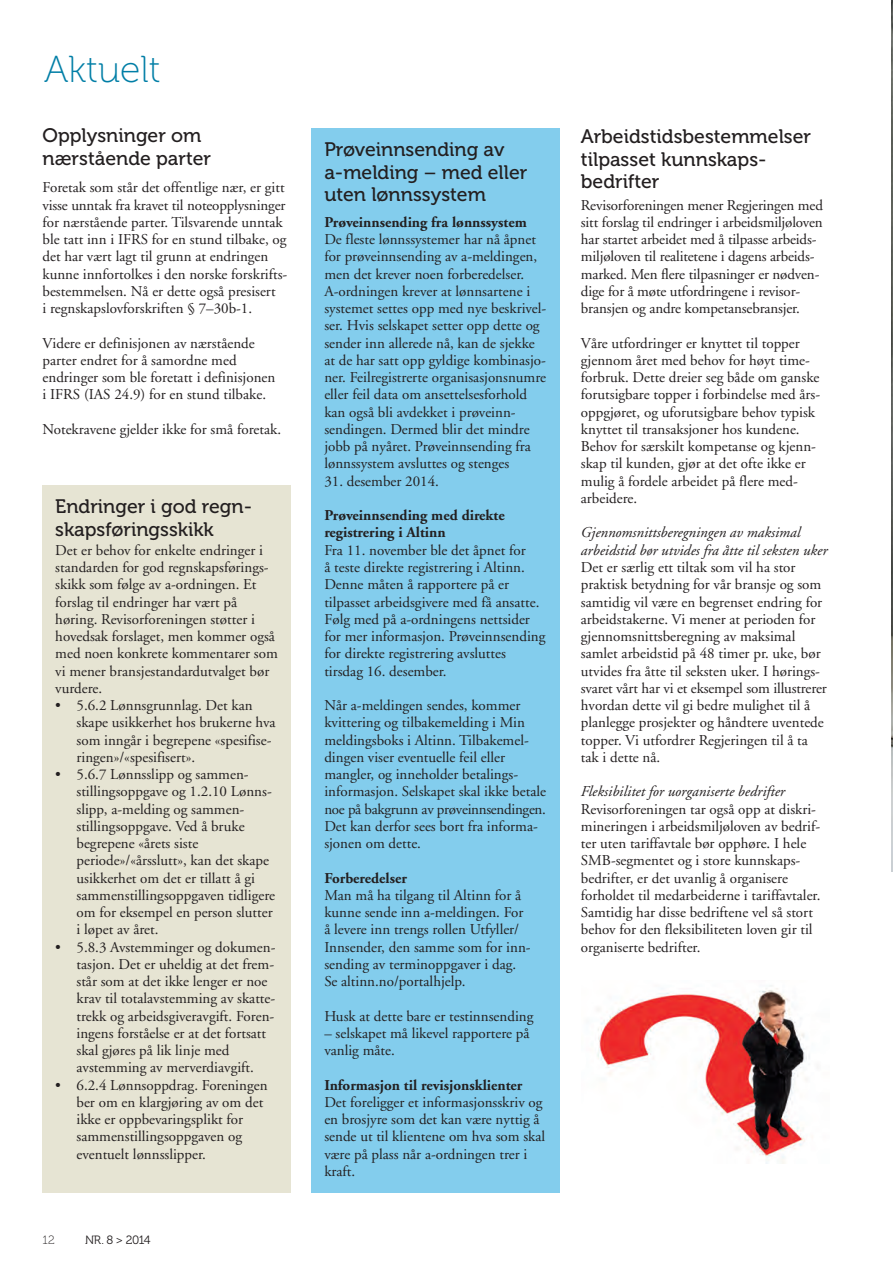
<style>
.page{position:relative;width:893px;height:1263px;background:#fff}
.page>*{position:absolute;margin:0;border:0;box-sizing:border-box;transform-origin:0 0}
.t1{font:37.5px "Museo 100";color:#007ea6}
.t2{font:19.5px/22.5px "Museo 500";color:#231f20}
.t3{font:15px/17.2px "Adobe Garamond";color:#231f20}
.t4{font:700 15px/17.2px "Adobe Garamond";color:#231f20}
.t5{font:italic 15px/17.2px "Adobe Garamond";color:#231f20}
.t6{font:12px "Museo 300";letter-spacing:-.035em;color:#231f20}
.t7{font:12px "Museo 100";color:#231f20}
</style>
<div class="page">
<img style="left:597px;top:985px;width:213px;height:178px">
<div style="left:43px;top:486px;width:248px;height:707px;background:#e6e4d3"></div>
<div style="left:312px;top:129px;width:248px;height:1064px;background:#83cded"></div>
<img style="left:892px;top:1px;width:1px;height:871px">
<h1 class="t1" style="left:44px;top:49px;width:118px">Aktuelt</h1>
<h2 class="t2" style="left:43px;top:125px;width:170px">Opplysninger om nærstående parter</h2>
<p class="t3" style="left:43px;top:179px;width:246px">Foretak som står det offentlige nær, er gitt visse unntak fra kravet til noteopplysninger for nærstående parter. Tilsvarende unntak ble tatt inn i IFRS for en stund tilbake, og det har vært lagt til grunn at endringen kunne innfortolkes i den norske forskrifts&shy;bestemmelsen. Nå er dette også presisert<br>i regnskapslovforskriften § 7–30b-1.</p>
<p class="t3" style="left:43px;top:335px;width:234px">Videre er definisjonen av nærstående parter endret for å samordne med endringer som ble foretatt i definisjonen i IFRS (IAS 24.9) for en stund tilbake.</p>
<p class="t3" style="left:43px;top:421px;width:240px">Notekravene gjelder ikke for små foretak.</p>
<h2 class="t2" style="left:55px;top:495px;width:198px">Endringer i god regn&shy;skapsføringsskikk</h2>
<p class="t3" style="left:55px;top:542px;width:224px">Det er behov for enkelte endringer i standarden for god regnskapsførings&shy;skikk som følge av a-ordningen. Et forslag til endringer har vært på høring. Revisorforeningen støtter i hovedsak forslaget, men kommer også med noen konkrete kommentarer som vi mener bransjestandardutvalget bør vurdere.</p>
<p class="t3" style="left:77px;top:697px;width:200px;text-indent:-21px">• 5.6.2 Lønnsgrunnlag. Det kan skape usikkerhet hos brukerne hva som inngår i begrepene «spesifise&shy;ringen»/«spesifisert».</p>
<p class="t3" style="left:77px;top:766px;width:200px;text-indent:-21px">• 5.6.7 Lønnsslipp og sammen&shy;stillingsoppgave og 1.2.10 Lønns&shy;slipp, a-melding og sammen&shy;stillingsoppgave. Ved å bruke begrepene «årets siste periode»/«årsslutt», kan det skape usikkerhet om det er tillatt å gi sammenstillingsoppgaven tidligere om for eksempel en person slutter i løpet av året.</p>
<p class="t3" style="left:77px;top:938px;width:201px;text-indent:-21px">• 5.8.3 Avstemminger og dokumen&shy;tasjon. Det er uheldig at det frem&shy;står som at det ikke lenger er noe krav til totalavstemming av skatte&shy;trekk og arbeidsgiveravgift. Foren&shy;ingens forståelse er at det fortsatt skal gjøres på lik linje med avstemming av merverdiavgift.</p>
<p class="t3" style="left:77px;top:1076px;width:192px;text-indent:-21px">• 6.2.4 Lønnsoppdrag. Foreningen ber om en klargjøring av om det ikke er oppbevaringsplikt for sammenstillingsoppgaven og eventuelt lønnsslipper.</p>
<p class="t7" style="left:43px;top:1233px;width:14px">12</p>
<p class="t6" style="left:85px;top:1233px;width:67px">NR. 8 &gt; 2014</p>
<h2 class="t2" style="left:324px;top:139px;width:205px">Prøveinnsending av a-melding – med eller uten lønnssystem</h2>
<p class="t4" style="left:324px;top:214px;width:204px">Prøveinnsending fra lønnssystem</p>
<p class="t3" style="left:324px;top:231px;width:224px">De fleste lønnssystemer har nå åpnet for prøveinnsending av a-meldingen, men det krever noen forberedelser.<br>A-ordningen krever at lønnsartene i systemet settes opp med nye beskrivel&shy;ser. Hvis selskapet setter opp dette og sender inn allerede nå, kan de sjekke at de har satt opp gyldige kombinasjo&shy;ner. Feilregistrerte organisasjonsnumre eller feil data om ansettelsesforhold kan også bli avdekket i prøveinn&shy;sendingen. Dermed blir det mindre jobb på nyåret. Prøveinnsending fra lønnssystem avsluttes og stenges</p>
<p class="t3" style="left:324px;top:473px;width:116px">31. desember 2014.</p>
<p class="t4" style="left:324px;top:507px;width:182px">Prøveinnsending med direkte registrering i Altinn</p>
<p class="t3" style="left:324px;top:542px;width:223px">Fra 11. november ble det åpnet for<br>å teste direkte registrering i Altinn.<br>Denne måten å rapportere på er tilpasset arbeidsgivere med få ansatte.<br>Følg med på a-ordningens nettsider for mer informasjon. Prøveinnsending for direkte registrering avsluttes tirsdag 16. desember.</p>
<p class="t3" style="left:324px;top:697px;width:223px">Når a-meldingen sendes, kommer kvittering og tilbakemelding i Min meldingsboks i Altinn. Tilbakemel&shy;dingen viser eventuelle feil eller mangler, og inneholder betalings&shy;informasjon. Selskapet skal ikke betale noe på bakgrunn av prøveinnsendingen.<br>Det kan derfor sees bort fra informa&shy;sjonen om dette.</p>
<p class="t4" style="left:324px;top:869px;width:84px">Forberedelser</p>
<p class="t3" style="left:324px;top:887px;width:208px">Man må ha tilgang til Altinn for å kunne sende inn a-meldingen. For å levere inn trengs rollen Utfyller/<br>Innsender, den samme som for inn&shy;sending av terminoppgaver i dag.<br>Se altinn.no/portalhjelp.</p>
<p class="t3" style="left:324px;top:1007px;width:211px">Husk at dette bare er testinnsending</p>
<p class="t3" style="left:324px;top:1025px;width:207px">– selskapet må likevel rapportere på vanlig måte.</p>
<p class="t4" style="left:324px;top:1076px;width:200px">Informasjon til revisjonsklienter</p>
<p class="t3" style="left:324px;top:1094px;width:222px">Det foreligger et informasjonsskriv og en brosjyre som det kan være nyttig å sende ut til klientene om hva som skal være på plass når a-ordningen trer i kraft.</p>
<h2 class="t2" style="left:581px;top:126px;width:232px">Arbeidstidsbestemmelser tilpasset kunnskaps&shy;bedrifter</h2>
<p class="t3" style="left:581px;top:197px;width:244px">Revisorforeningen mener Regjeringen med sitt forslag til endringer i arbeidsmiljøloven har startet arbeidet med å tilpasse arbeids&shy;miljøloven til realitetene i dagens arbeids&shy;marked. Men flere tilpasninger er nødven&shy;dige for å møte utfordringene i revisor&shy;bransjen og andre kompetansebransjer.</p>
<p class="t3" style="left:581px;top:335px;width:241px">Våre utfordringer er knyttet til topper gjennom året med behov for høyt time&shy;forbruk. Dette dreier seg både om ganske forutsigbare topper i forbindelse med års&shy;oppgjøret, og uforutsigbare behov typisk knyttet til transaksjoner hos kundene.<br>Behov for særskilt kompetanse og kjenn&shy;skap til kunden, gjør at det ofte ikke er mulig å fordele arbeidet på flere med&shy;arbeidere.</p>
<p class="t5" style="left:581px;top:525px;width:248px">Gjennomsnittsberegningen av maksimal arbeidstid bør utvides fra åtte til seksten uker</p>
<p class="t3" style="left:581px;top:559px;width:247px">Det er særlig ett tiltak som vil ha stor praktisk betydning for vår bransje og som samtidig vil være en begrenset endring for arbeidstakerne. Vi mener at perioden for gjennomsnittsberegning av maksimal samlet arbeidstid på 48 timer pr. uke, bør utvides fra åtte til seksten uker. I hørings&shy;svaret vårt har vi et eksempel som illustrerer hvordan dette vil gi bedre mulighet til å planlegge prosjekter og håndtere uventede topper. Vi utfordrer Regjeringen til å ta tak i dette nå.</p>
<p class="t5" style="left:581px;top:783px;width:206px">Fleksibilitet for uorganiserte bedrifter</p>
<p class="t3" style="left:581px;top:800px;width:241px">Revisorforeningen tar også opp at diskri&shy;mineringen i arbeidsmiljøloven av bedrif&shy;ter uten tariffavtale bør opphøre. I hele SMB-segmentet og i store kunnskaps&shy;bedrifter, er det uvanlig å organisere forholdet til medarbeiderne i tariffavtaler.<br>Samtidig har disse bedriftene vel så stort behov for den fleksibiliteten loven gir til organiserte bedrifter.</p>
</div>
